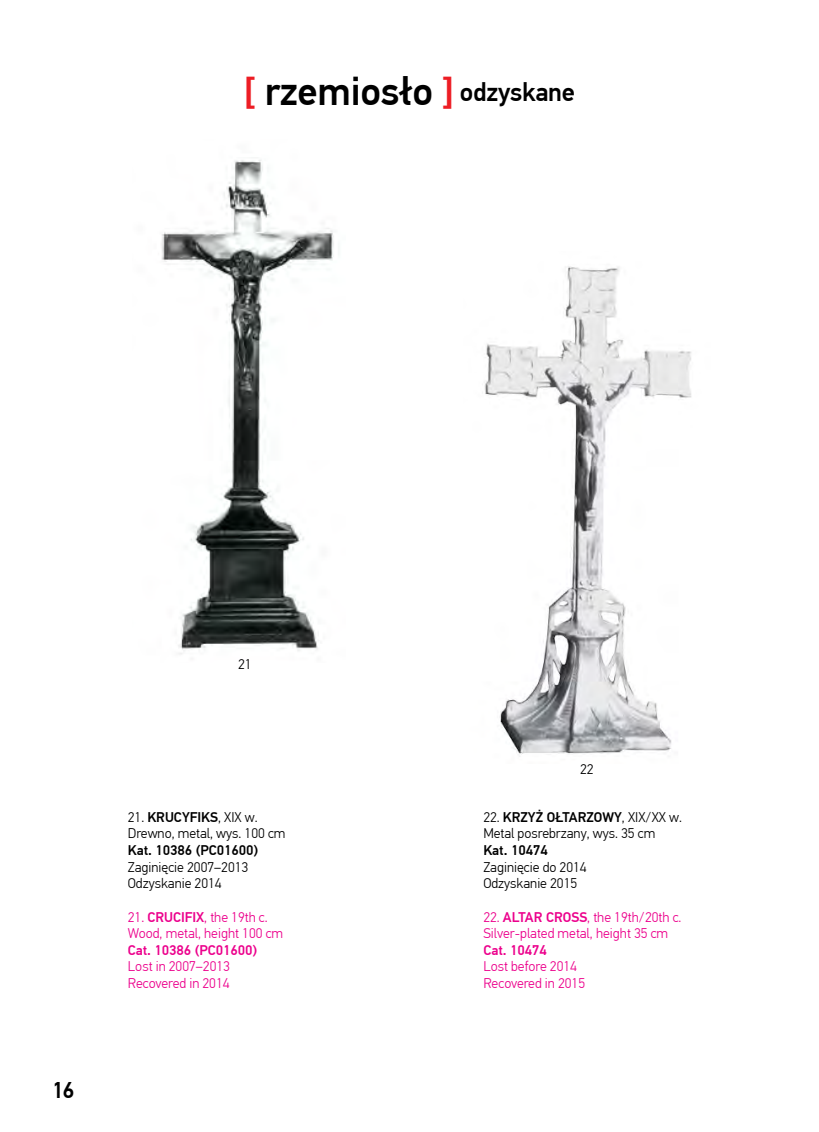
<style>
.page{position:relative;width:819px;height:1132px;background:#fff}
.page>*{position:absolute;margin:0;border:0;box-sizing:border-box;transform-origin:0 0}
.t1{font:500 40.25px "PF Din Text Pro";letter-spacing:-.01em;color:#000}
.t2{font:500 22.75px "PF Din Text Pro";color:#000}
.t3{font:300 14px/16.6px "PF Din Text Pro";color:#ec008c}
.t4{font:300 14px/16.6px "PF Din Text Pro";color:#000}
.t5{font:500 14px "PF Din Text Pro";color:#000}
.t6{font:500 14px "PF Din Text Pro";color:#ec008c}
.s1{color:#ed1d24}
.s2{font-size:26.25px}
.s3{font-weight:500}
</style>
<div class="page">
<img style="left:161px;top:160px;width:173px;height:494px">
<img style="left:484px;top:266px;width:208px;height:491px">
<h1 class="t1" style="left:244px;top:67px;width:333px"><span class="s1">[</span> rzemiosło <span class="s1">]</span> <span class="s2">odzyskane</span></h1>
<p class="t4" style="left:238px;top:655px;width:15px">21</p>
<h2 class="t2" style="left:52px;top:1076px;width:24px">16</h2>
<p class="t4" style="left:128px;top:808px;width:159px">21. <span class="s3">KRUCYFIKS</span>, XIX w.<br>Drewno, metal, wys. 100 cm</p>
<p class="t5" style="left:128px;top:841px;width:132px">Kat. 10386 (PC01600)</p>
<p class="t4" style="left:128px;top:858px;width:122px">Zaginięcie 2007–2013<br>Odzyskanie 2014</p>
<p class="t3" style="left:128px;top:908px;width:157px">21. <span class="s3">CRUCIFIX</span>, the 19th c.<br>Wood, metal, height 100 cm</p>
<p class="t6" style="left:128px;top:941px;width:131px">Cat. 10386 (PC01600)</p>
<p class="t3" style="left:128px;top:958px;width:104px">Lost in 2007–2013<br>Recovered in 2014</p>
<p class="t4" style="left:580px;top:761px;width:15px">22</p>
<p class="t4" style="left:483px;top:808px;width:200px">22. <span class="s3">KRZYŻ OŁTARZOWY</span>, XIX/XX w.<br>Metal posrebrzany, wys. 35 cm</p>
<p class="t5" style="left:483px;top:841px;width:66px">Kat. 10474</p>
<p class="t4" style="left:483px;top:858px;width:105px">Zaginięcie do 2014<br>Odzyskanie 2015</p>
<p class="t3" style="left:483px;top:908px;width:200px">22. <span class="s3">ALTAR CROSS</span>, the 19th/20th c.<br>Silver-plated metal, height 35 cm</p>
<p class="t6" style="left:483px;top:941px;width:65px">Cat. 10474</p>
<p class="t3" style="left:483px;top:958px;width:103px">Lost before 2014<br>Recovered in 2015</p>
</div>
